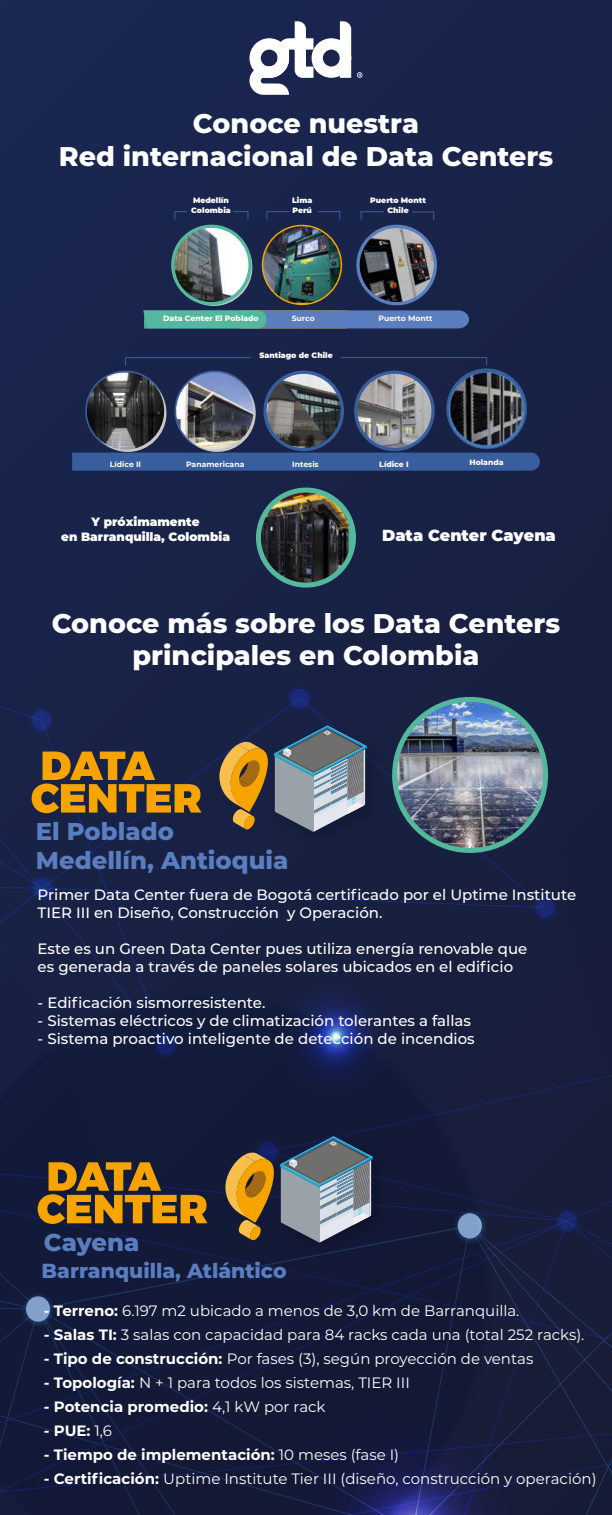
<style>
.page{position:relative;width:612px;height:1515px;background:#fff}
.page>*{position:absolute;margin:0;border:0;box-sizing:border-box;transform-origin:0 0}
.t1{font:800 27px/32.4px "Montserrat";color:#fff;text-align:center}
.t2{font:800 24.3px/29.2px "Montserrat";color:#5a7ebf}
.t3{font:800 20.4px "Montserrat";color:#5a7ebf}
.t4{font:900 16px "Montserrat";color:#fff}
.t5{font:500 15px/18px "Montserrat";color:#fff}
.t6{font:15px "Montserrat";color:#fff}
.t7{font:700 15px "Montserrat";color:#fff}
.t8{font:900 12px/15px "Montserrat";color:#fff;text-align:center}
.t9{font:900 7.7px/10.6px "Montserrat";color:#fff}
.t10{font:700 7.7px "Montserrat";color:#fff}
.t11{font:800 7.7px "Montserrat";color:#fff}
.s1{font-weight:700}
.s2{font-weight:400}
</style>
<div class="page">
<div style="left:0;top:0;width:612px;height:102px;background:#19264f"></div>
<div style="left:0;top:102px;width:541px;height:351px;background:#19254c"></div>
<div style="left:0;top:453px;width:541px;height:771px;background:#182245"></div>
<svg style="left:524px;top:1224px;width:17px;height:145px;background:#181e3c"></svg>
<img style="left:0;top:961px;width:524px;height:554px">
<svg style="left:541px;top:2px;width:71px;height:1513px;background:#172041"></svg>
<svg style="left:256px;top:1369px;width:313px;height:146px;background:#161b3d"></svg>
<div style="left:562px;top:1062px;width:50px;height:328px;background:#181d3a"></div>
<svg style="left:265px;top:961px;width:141px;height:149px;background:#18214c"></svg>
<img style="left:258px;top:490px;width:96px;height:95px">
<div style="left:256px;top:487px;width:100px;height:100px;border:5px solid #53b89c;border-radius:50%"></div>
<img style="left:143px;top:211px;width:326px;height:117px">
<svg style="left:72px;top:357px;width:468px;height:113px;background:#404d6b"></svg>
<img style="left:449px;top:372px;width:76px;height:76px;border-radius:38px">
<svg style="left:32px;top:751px;width:170px;height:62px;background:#876222"></svg>
<div style="left:266px;top:717px;width:123px;height:137px;background:#182041"></div>
<svg style="left:274px;top:725px;width:93px;height:107px;background:#707d8c"></svg>
<svg style="left:219px;top:741px;width:49px;height:89px;background:#97712d"></svg>
<svg style="left:38px;top:1162px;width:170px;height:62px;background:#845e1d"></svg>
<img style="left:272px;top:1128px;width:123px;height:136px">
<svg style="left:280px;top:1136px;width:93px;height:106px;background:#707c8a"></svg>
<svg style="left:225px;top:1151px;width:49px;height:90px;background:#946d2a"></svg>
<img style="left:395px;top:699px;width:151px;height:151px;border-radius:75px">
<div style="left:392px;top:697px;width:156px;height:156px;border:5px solid #53b89c;border-radius:50%"></div>
<svg style="left:249px;top:21px;width:102px;height:74px"></svg>
<svg style="left:357px;top:72px;width:6px;height:6px"></svg>
<h1 class="t1" style="left:59px;top:106px;width:496px">Conoce nuestra<br>Red internacional de Data Centers</h1>
<p class="t9" style="left:191px;top:194px;width:41px">Medellín<br>Colombia</p>
<p class="t9" style="left:292px;top:194px;width:22px">Lima<br>Perú</p>
<p class="t9" style="left:370px;top:194px;width:57px;text-align:center">Puerto Montt<br>Chile</p>
<p class="t11" style="left:163px;top:313px;width:97px">Data Center El Poblado</p>
<p class="t10" style="left:292px;top:313px;width:25px">Surco</p>
<p class="t10" style="left:378px;top:313px;width:56px">Puerto Montt</p>
<p class="t9" style="left:259px;top:349px;width:75px">Santiago de Chile</p>
<p class="t10" style="left:110px;top:459px;width:33px">Lídice II</p>
<p class="t10" style="left:186px;top:459px;width:60px">Panamericana</p>
<p class="t10" style="left:292px;top:459px;width:28px">Intesis</p>
<p class="t11" style="left:379px;top:459px;width:31px">Lídice I</p>
<p class="t11" style="left:470px;top:456px;width:36px">Holanda</p>
<p class="t8" style="left:61px;top:513px;width:170px">Y próximamente<br>en Barranquilla, Colombia</p>
<p class="t4" style="left:382px;top:523px;width:175px">Data Center Cayena</p>
<h1 class="t1" style="left:52px;top:605px;width:510px">Conoce más sobre los Data Centers principales en Colombia</h1>
<h2 class="t2" style="left:36px;top:815px;width:254px">El Poblado<br>Medellín, Antioquia</h2>
<p class="t5" style="left:38px;top:885px;width:540px">Primer Data Center fuera de Bogotá certificado por el Uptime Institute<br>TIER III en Diseño, Construcción y Operación.</p>
<p class="t5" style="left:38px;top:939px;width:491px">Este es un Green Data Center pues utiliza energía renovable que es generada a través de paneles solares ubicados en el edificio</p>
<p class="t5" style="left:38px;top:993px;width:229px">- Edificación sismorresistente.</p>
<p class="t5" style="left:38px;top:1011px;width:435px">- Sistemas eléctricos y de climatización tolerantes a fallas</p>
<p class="t5" style="left:38px;top:1029px;width:439px">- Sistema proactivo inteligente de detección de incendios</p>
<h2 class="t2" style="left:44px;top:1226px;width:97px">Cayena</h2>
<h3 class="t3" style="left:42px;top:1255px;width:246px">Barranquilla, Atlántico</h3>
<p class="t6" style="left:44px;top:1300px;width:477px"><span class="s1">- Terreno:</span> 6.197 m2 ubicado a menos de 3,0 km de Barranquilla.</p>
<p class="t6" style="left:44px;top:1324px;width:542px"><span class="s1">- Salas TI:</span> 3 salas con capacidad para 84 racks cada una (total 252 racks).</p>
<p class="t6" style="left:44px;top:1348px;width:491px"><span class="s1">- Tipo de construcción:</span> Por fases (3), según proyección de ventas</p>
<p class="t6" style="left:44px;top:1372px;width:367px"><span class="s1">- Topología:</span> N + 1 para todos los sistemas, TIER III</p>
<p class="t7" style="left:44px;top:1396px;width:283px">- Potencia promedio: <span class="s2">4,1 kW por rack</span></p>
<p class="t7" style="left:44px;top:1420px;width:70px">- PUE: <span class="s2">1,6</span></p>
<p class="t7" style="left:44px;top:1444px;width:357px">- Tiempo de implementación: <span class="s2">10 meses (fase I)</span></p>
<p class="t6" style="left:44px;top:1468px;width:554px"><span class="s1">- Certificación:</span> Uptime Institute Tier III (diseño, construcción y operación)</p>
</div>
